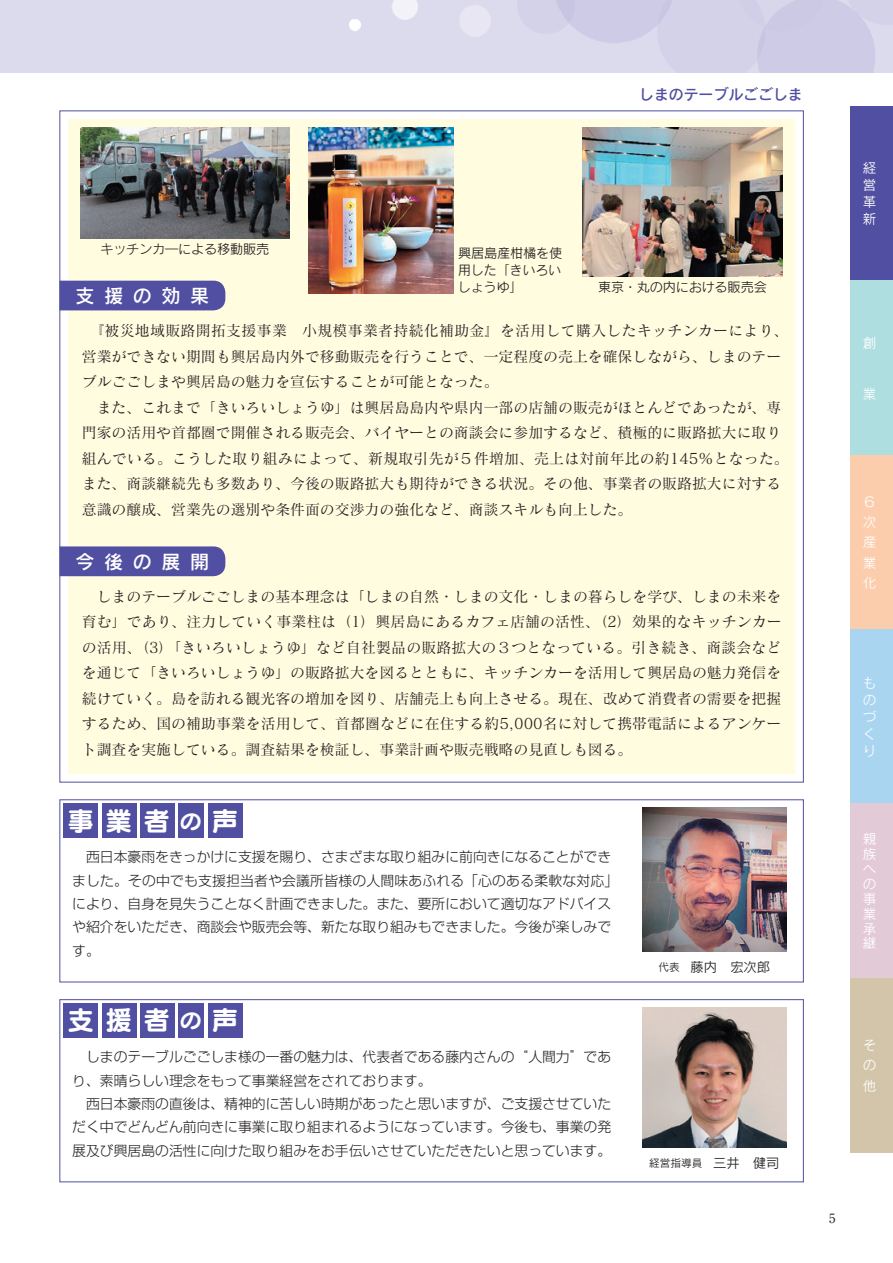
<style>
.page{position:relative;width:893px;height:1263px;background:#fff}
.page>*{position:absolute;margin:0;border:0;box-sizing:border-box;transform-origin:0 0}
.t1{font:26.55px "Seurat Pro B";letter-spacing:.43em;color:#fff}
.t2{font:19.2px "Rodin Pro DB";letter-spacing:.5em;color:#fff}
.t3{font:14.85px/25.5px "Matisse Pro M";color:#231f20}
.t4{font:14.85px "Rodin Pro DB";color:#504fa1}
.t5{font:300 13.8px/23.4px "Shin Go Pro";color:#231f20}
.t6{font:13.65px/17px "Rodin Pro M";color:#fff;text-align:justify}
.t7{font:13.35px "Rodin Pro M";color:#231f20}
.t8{font:13.2px/17px "Rodin Pro M";letter-spacing:-.015em;color:#231f20;text-align:justify}
.t9{font:12.75px "Ryumin Pro";color:#231f20}
.t10{font:10.65px "Rodin Pro M";color:#231f20}
.s1{font-size:21.3px}
.s2{font-size:10.65px}
.s3{font-size:13.35px}
</style>
<div class="page">
<div style="left:850px;top:106px;width:43px;height:175px;background:#504fa1"></div>
<div style="left:850px;top:281px;width:43px;height:174px;background:#aedee0"></div>
<div style="left:850px;top:455px;width:43px;height:174px;background:#fccdad"></div>
<div style="left:850px;top:629px;width:43px;height:175px;background:#aad5f1"></div>
<div style="left:850px;top:804px;width:43px;height:174px;background:#e3cad7"></div>
<div style="left:850px;top:978px;width:43px;height:174px;background:#d3c5a9"></div>
<div style="left:60px;top:111px;width:744px;height:671px;background:#fffce0;border:9px solid #fff"></div>
<div style="left:60px;top:999px;width:744px;height:183px;border:1px solid #504fa1"></div>
<div style="left:60px;top:799px;width:744px;height:183px;border:1px solid #504fa1"></div>
<img style="left:583px;top:128px;width:199px;height:148px">
<div style="left:60px;top:281px;width:165px;height:29px;background:#504fa1"></div>
<div style="left:60px;top:546px;width:165px;height:30px;background:#504fa1"></div>
<img style="left:642px;top:1007px;width:145px;height:141px">
<img style="left:642px;top:807px;width:145px;height:145px">
<div style="left:64px;top:804px;width:34px;height:34px;background:#504fa1"></div>
<div style="left:102px;top:804px;width:34px;height:34px;background:#504fa1"></div>
<div style="left:140px;top:804px;width:34px;height:34px;background:#504fa1"></div>
<div style="left:179px;top:804px;width:25px;height:34px;background:#504fa1"></div>
<div style="left:208px;top:804px;width:34px;height:34px;background:#504fa1"></div>
<div style="left:64px;top:1003px;width:34px;height:34px;background:#504fa1"></div>
<div style="left:102px;top:1003px;width:34px;height:34px;background:#504fa1"></div>
<div style="left:140px;top:1003px;width:34px;height:34px;background:#504fa1"></div>
<div style="left:179px;top:1003px;width:25px;height:34px;background:#504fa1"></div>
<div style="left:208px;top:1003px;width:34px;height:34px;background:#504fa1"></div>
<img style="left:308px;top:128px;width:146px;height:165px">
<img style="left:81px;top:128px;width:208px;height:110px">
<p class="t4" style="left:639px;top:85px;width:165px">しまのテーブルごごしま</p>
<p class="t8" style="left:101px;top:240px;width:170px">キッチンカ―による移動販売</p>
<p class="t2" style="left:75px;top:283px;width:135px">支援の効果</p>
<p class="t3" style="left:82px;top:317px;width:708px">　『被災地域販路開拓支援事業　小規模事業者持続化補助金』を活用して購入したキッチンカーにより、営業ができない期間も興居島内外で移動販売を行うことで、一定程度の売上を確保しながら、しまのテーブルごごしまや興居島の魅力を宣伝することが可能となった。<br>　また、これまで「きいろいしょうゆ」は興居島島内や県内一部の店舗の販売がほとんどであったが、専門家の活用や首都圏で開催される販売会、バイヤーとの商談会に参加するなど、積極的に販路拡大に取り組んでいる。こうした取り組みによって、新規取引先が５件増加、売上は対前年比の約145％となった。また、商談継続先も多数あり、今後の販路拡大も期待ができる状況。その他、事業者の販路拡大に対する意識の醸成、営業先の選別や条件面の交渉力の強化など、商談スキルも向上した。</p>
<p class="t8" style="left:458px;top:244px;width:106px">興居島産柑橘を使用した「きいろいしょうゆ」</p>
<p class="t8" style="left:598px;top:278px;width:170px">東京・丸の内における販売会</p>
<p class="t2" style="left:75px;top:549px;width:135px">今後の展開</p>
<p class="t3" style="left:82px;top:583px;width:701px;text-align:justify">　しまのテーブルごごしまの基本理念は「しまの自然・しまの文化・しまの暮らしを学び、しまの未来を育む」であり、注力していく事業柱は（1）興居島にあるカフェ店舗の活性、（2）効果的なキッチンカーの活用、（3）「きいろいしょうゆ」など自社製品の販路拡大の３つとなっている。引き続き、商談会などを通じて「きいろいしょうゆ」の販路拡大を図るとともに、キッチンカーを活用して興居島の魅力発信を続けていく。島を訪れる観光客の増加を図り、店舗売上も向上させる。現在、改めて消費者の需要を把握するため、国の補助事業を活用して、首都圏などに在住する約5,000名に対して携帯電話によるアンケート調査を実施している。調査結果を検証し、事業計画や販売戦略の見直しも図る。</p>
<h1 class="t1" style="left:68px;top:802px;width:172px">事業者<span class="s1">の</span>声</h1>
<p class="t5" style="left:72px;top:844px;width:547px">　西日本豪雨をきっかけに支援を賜り、さまざまな取り組みに前向きになることができました。その中でも支援担当者や会議所皆様の人間味あふれる「心のある柔軟な対応」により、自身を見失うことなく計画できました。また、要所において適切なアドバイスや紹介をいただき、商談会や販売会等、新たな取り組みもできました。今後が楽しみです。</p>
<h1 class="t1" style="left:68px;top:1002px;width:172px">支援者<span class="s1">の</span>声</h1>
<p class="t5" style="left:72px;top:1043px;width:540px">　しまのテーブルごごしま様の一番の魅力は、代表者である藤内さんの“人間力”であり、素晴らしい理念をもって事業経営をされております。<br>　西日本豪雨の直後は、精神的に苦しい時期があったと思いますが、ご支援させていただく中でどんどん前向きに事業に取り組まれるようになっています。今後も、事業の発展及び興居島の活性に向けた取り組みをお手伝いさせていただきたいと思っています。</p>
<p class="t7" style="left:659px;top:958px;width:113px"><span class="s2">代表　</span>藤内　宏次郎</p>
<p class="t10" style="left:649px;top:1156px;width:132px">経営指導員　<span class="s3">三井　健司</span></p>
<p class="t6" style="left:863px;top:159px;width:14px">経営革新</p>
<p class="t6" style="left:863px;top:333px;width:14px">創</p>
<p class="t6" style="left:863px;top:384px;width:14px">業</p>
<p class="t6" style="left:863px;top:491px;width:14px;line-height:20.4px;text-align:left">６次産業化</p>
<p class="t6" style="left:863px;top:674px;width:15px;text-align:left">ものづくり</p>
<p class="t6" style="left:863px;top:830px;width:15px;line-height:15px">親族への事業承継</p>
<p class="t6" style="left:863px;top:1034px;width:14px;line-height:20.4px">その他</p>
<p class="t9" style="left:829px;top:1208px;width:8px">5</p>
</div>
